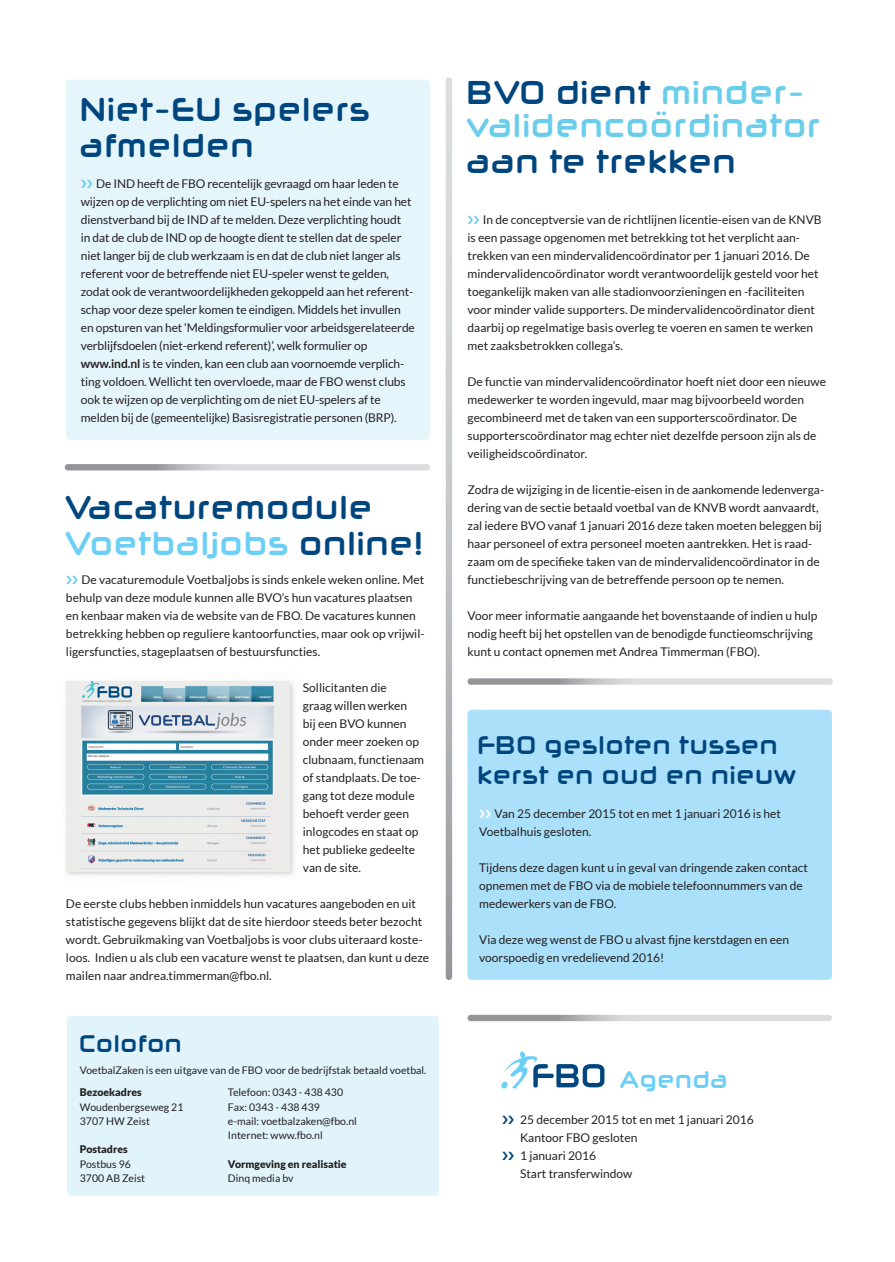
<style>
.page{position:relative;width:895px;height:1262px;background:#fff}
.page>*{position:absolute;margin:0;border:0;box-sizing:border-box;transform-origin:0 0}
.t1{font:700 condensed 33px/36px "Neuropol X";letter-spacing:.01em;color:#00467e}
.t2{font:700 condensed 33px/33px "Neuropol X";letter-spacing:.01em;color:#6aceeb}
.t3{font:700 condensed 25.5px/30px "Neuropol X";letter-spacing:.01em;color:#00467e}
.t4{font:700 condensed 24px "Neuropol X";letter-spacing:.01em;color:#00467e}
.t5{font:700 condensed 24px "Neuropol X";letter-spacing:.01em;color:#6bcff6}
.t6{font:12px/18px "Lato";color:#231f20}
.t7{font:10.5px/14.2px "Lato";color:#231f20}
.t8{font:900 10.5px "Lato";color:#231f20}
.s1{font-weight:700}
.s2{color:#6bcff6}
.s3{color:#00467e}
</style>
<div class="page">
<div style="left:67px;top:1016px;width:372px;height:180px;background:#e1f4fc;border-radius:4px"></div>
<div style="left:467px;top:710px;width:364px;height:270px;background:#aae0f9;border-radius:4px"></div>
<div style="left:66px;top:80px;width:364px;height:360px;background:#e5f5fc;border-radius:4px"></div>
<svg style="left:467px;top:1015px;width:364px;height:6px;background:#c3c5c7"></svg>
<svg style="left:445px;top:78px;width:7px;height:902px;background:#c7c8ca"></svg>
<svg style="left:65px;top:464px;width:365px;height:6px;background:#c4c6c8"></svg>
<svg style="left:467px;top:678px;width:365px;height:7px;background:#c9cacc"></svg>
<svg style="left:537px;top:1064px;width:67px;height:23px"></svg>
<img style="left:501px;top:1051px;width:36px;height:37px">
<img style="left:66px;top:681px;width:228px;height:195px">
<img style="left:67px;top:682px;width:222px;height:189px">
<h1 class="t1" style="left:81px;top:93px;width:292px">Niet-EU spelers afmelden</h1>
<p class="t6" style="left:81px;top:174px;width:335px;text-indent:15px">De IND heeft de FBO recentelijk gevraagd om haar leden te wijzen op de verplichting om niet EU-spelers na het einde van het dienstverband bij de IND af te melden. Deze verplichting houdt<br>in dat de club de IND op de hoogte dient te stellen dat de speler niet langer bij de club werkzaam is en dat de club niet langer als referent voor de betreffende niet EU-speler wenst te gelden, zodat ook de verantwoordelijkheden gekoppeld aan het referent&shy;schap voor deze speler komen te eindigen. Middels het invullen en opsturen van het ‘Meldingsformulier voor arbeidsgerelateerde verblijfsdoelen (niet-erkend referent)’, welk formulier op <span class="s1">www.ind.nl</span> is te vinden, kan een club aan voornoemde verplich&shy;ting voldoen. Wellicht ten overvloede, maar de FBO wenst clubs ook te wijzen op de verplichting om de niet EU-spelers af te melden bij de (gemeentelijke) Basisregistratie personen (BRP).</p>
<h1 class="t1" style="left:66px;top:491px;width:360px">Vacaturemodule<br><span class="s2">Voetbaljobs</span> online!</h1>
<p class="t6" style="left:66px;top:570px;width:360px;text-indent:15px">De vacaturemodule Voetbaljobs is sinds enkele weken online. Met behulp van deze module kunnen alle BVO’s hun vacatures plaatsen en kenbaar maken via de website van de FBO. De vacatures kunnen betrekking hebben op reguliere kantoorfuncties, maar ook op vrijwil&shy;ligersfuncties, stageplaatsen of bestuursfuncties.</p>
<p class="t6" style="left:303px;top:678px;width:123px">Sollicitanten die<br>graag willen werken<br>bij een BVO kunnen onder meer zoeken op clubnaam, functienaam of standplaats. De toe&shy;gang tot deze module behoeft verder geen inlogcodes en staat op het publieke gedeelte van de site.</p>
<p class="t6" style="left:66px;top:894px;width:364px">De eerste clubs hebben inmiddels hun vacatures aangeboden en uit statistische gegevens blijkt dat de site hierdoor steeds beter bezocht wordt. Gebruikmaking van Voetbaljobs is voor clubs uiteraard koste&shy;loos. Indien u als club een vacature wenst te plaatsen, dan kunt u deze mailen naar andrea.timmerman@fbo.nl.</p>
<h3 class="t4" style="left:80px;top:1034px;width:104px">Colofon</h3>
<p class="t8" style="left:80px;top:1086px;width:63px">Bezoekadres</p>
<p class="t7" style="left:80px;top:1099px;width:105px">Woudenbergseweg 21<br>3707 HW Zeist</p>
<p class="t8" style="left:80px;top:1143px;width:49px">Postadres</p>
<p class="t7" style="left:80px;top:1156px;width:67px">Postbus 96<br>3700 AB Zeist</p>
<p class="t7" style="left:80px;top:1062px;width:348px">VoetbalZaken is een uitgave van de FBO voor de bedrijfstak betaald voetbal.</p>
<p class="t7" style="left:228px;top:1085px;width:130px">Telefoon: 0343 - 438 430<br>Fax: 0343 - 438 439<br>e-mail: voetbalzaken@fbo.nl<br>Internet: www.fbo.nl</p>
<p class="t8" style="left:228px;top:1157px;width:120px">Vormgeving en realisatie</p>
<p class="t7" style="left:228px;top:1170px;width:67px">Dinq media bv</p>
<h1 class="t2" style="left:467px;top:78px;width:355px"><span class="s3">BVO dient</span> minder&shy;validencoördinator</h1>
<h1 class="t1" style="left:467px;top:146px;width:271px">aan te trekken</h1>
<p class="t6" style="left:467px;top:210px;width:355px;text-indent:15px">In de conceptversie van de richtlijnen licentie-eisen van de KNVB is een passage opgenomen met betrekking tot het verplicht aan&shy;trekken van een mindervalidencoördinator per 1 januari 2016. De mindervalidencoördinator wordt verantwoordelijk gesteld voor het toegankelijk maken van alle stadionvoorzieningen en -faciliteiten voor minder valide supporters. De mindervalidencoördinator dient daarbij op regelmatige basis overleg te voeren en samen te werken met zaaksbetrokken collega’s.</p>
<p class="t6" style="left:467px;top:372px;width:360px">De functie van mindervalidencoördinator hoeft niet door een nieuwe medewerker te worden ingevuld, maar mag bijvoorbeeld worden gecombineerd met de taken van een supporterscoördinator. De supporterscoördinator mag echter niet dezelfde persoon zijn als de veiligheidscoördinator.</p>
<p class="t6" style="left:467px;top:480px;width:358px">Zodra de wijziging in de licentie-eisen in de aankomende ledenverga&shy;dering van de sectie betaald voetbal van de KNVB wordt aanvaardt, zal iedere BVO vanaf 1 januari 2016 deze taken moeten beleggen bij haar personeel of extra personeel moeten aantrekken. Het is raad&shy;zaam om de specifieke taken van de mindervalidencoördinator in de functiebeschrijving van de betreffende persoon op te nemen.</p>
<p class="t6" style="left:467px;top:606px;width:351px">Voor meer informatie aangaande het bovenstaande of indien u hulp nodig heeft bij het opstellen van de benodigde functieomschrijving kunt u contact opnemen met Andrea Timmerman (FBO).</p>
<h2 class="t3" style="left:478px;top:732px;width:321px">FBO gesloten tussen kerst en oud en nieuw</h2>
<p class="t6" style="left:479px;top:804px;width:303px;text-indent:15px">Van 25 december 2015 tot en met 1 januari 2016 is het<br>Voetbalhuis gesloten.</p>
<p class="t6" style="left:479px;top:858px;width:330px">Tijdens deze dagen kunt u in geval van dringende zaken contact opnemen met de FBO via de mobiele telefoonnummers van de medewerkers van de FBO.</p>
<p class="t6" style="left:479px;top:930px;width:311px">Via deze weg wenst de FBO u alvast fijne kerstdagen en een voorspoedig en vredelievend 2016!</p>
<h3 class="t5" style="left:620px;top:1071px;width:110px">Agenda</h3>
<p class="t6" style="left:520px;top:1110px;width:235px">25 december 2015 tot en met 1 januari 2016<br>Kantoor FBO gesloten<br>1 januari 2016<br>Start transferwindow</p>
</div>
